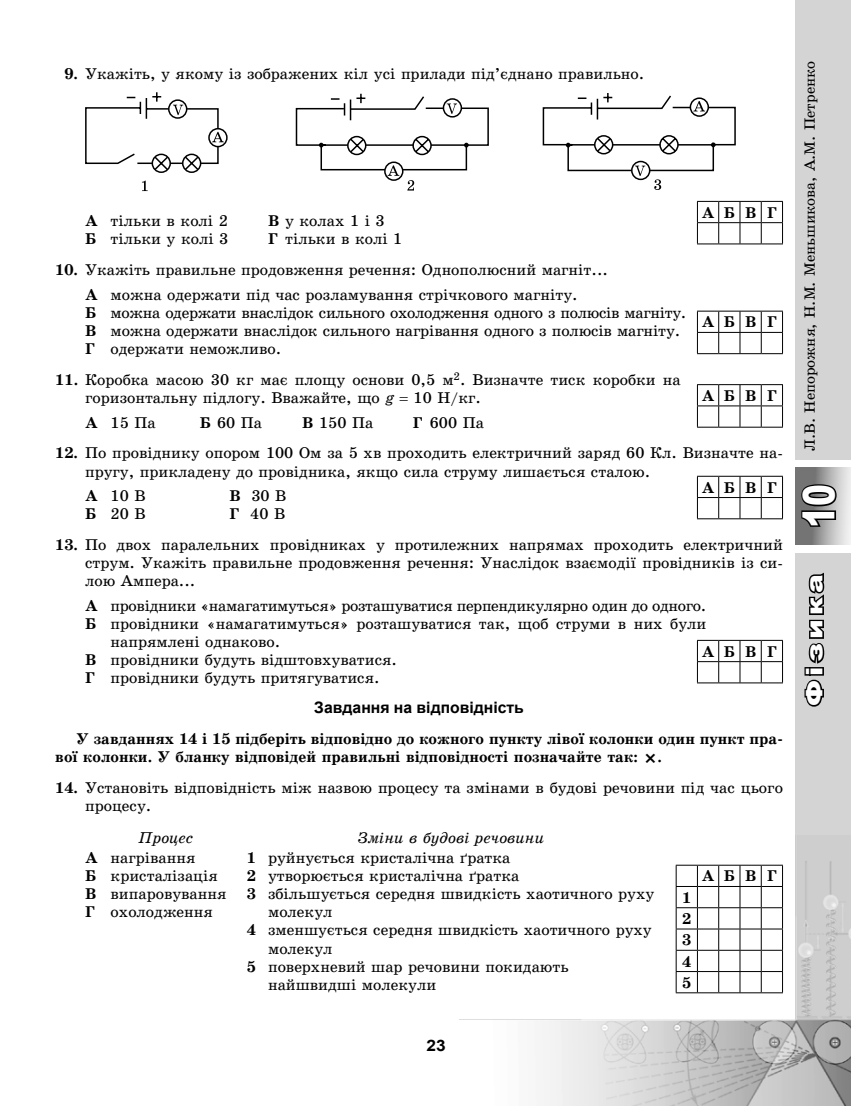
<style>
.page{position:relative;width:851px;height:1106px;background:#fff}
.page>*{position:absolute;margin:0;border:0;box-sizing:border-box;transform-origin:0 0}
.t1{font:900 43.5px "Arial";color:#fff;scale:.75 1}
.t2{font:900 22.95px "Arial";letter-spacing:.15em;color:#fff;scale:1.22 1}
.Vidpovid_ABVG{font:15.75px/18.1px "School Book Alx";color:#000}
.Tablica_text_1234{font:15.75px/18.1px "School Book Alx";color:#000}
.Zavdannya_umova_zaga{font:700 15.75px/21.3px "School Book Alx";color:#000}
.Vidpovid_ABVG-2{font:15.75px "School Book Alx";letter-spacing:-.02em;color:#000}
.Vidpovid_ABVG_v_ryad{font:15.75px "School Book Alx";color:#000}
.Tablica_text_ABVG{font:15.75px "School Book Alx";color:#000}
.Tablica_shapka_Itali{font:italic 15.75px "School Book Alx";color:#000}
.Zavdannya_zagolovok{font:700 15.75px "Arial";color:#000}
.Zavdannya_zagolovok-2{font:700 15.75px "Arial";color:#000;scale:1.1 1}
.t3{font:15px "School Book Alx";color:#000}
.s1{font-weight:700}
.s2{font-style:italic}
</style>
<div class="page">
<div style="left:795px;top:553px;width:55px;height:553px;background:#d4d4d4"></div>
<svg style="left:804px;top:572px;width:21px;height:135px"></svg>
<div style="left:795px;top:0;width:55px;height:459px;background:#d4d4d4"></div>
<svg style="left:795px;top:468px;width:55px;height:76px;background:#aeaeae"></svg>
<svg style="left:798px;top:482px;width:40px;height:46px;background:#5d5d5d"></svg>
<img style="left:459px;top:861px;width:391px;height:245px">
<svg style="left:85px;top:95px;width:650px;height:77px"></svg>
<svg style="left:631px;top:161px;width:18px;height:18px"></svg>
<div style="left:631px;top:161px;width:19px;height:19px;border:2px solid #000;border-radius:50%"></div>
<svg style="left:635px;top:166px;width:10px;height:10px"></svg>
<svg style="left:658px;top:134px;width:21px;height:21px"></svg>
<div style="left:594px;top:135px;width:19px;height:19px;border:2px solid #000;border-radius:50%"></div>
<svg style="left:690px;top:98px;width:18px;height:18px"></svg>
<div style="left:689px;top:97px;width:20px;height:20px;border:2px solid #000;border-radius:50%"></div>
<svg style="left:693px;top:101px;width:12px;height:10px"></svg>
<svg style="left:654px;top:179px;width:7px;height:11px"></svg>
<svg style="left:125px;top:92px;width:487px;height:79px"></svg>
<svg style="left:385px;top:162px;width:17px;height:18px"></svg>
<div style="left:384px;top:161px;width:19px;height:20px;border:2px solid #000;border-radius:50%"></div>
<svg style="left:387px;top:165px;width:12px;height:11px"></svg>
<svg style="left:209px;top:129px;width:18px;height:18px"></svg>
<div style="left:208px;top:128px;width:19px;height:19px;border:2px solid #000;border-radius:50%"></div>
<svg style="left:411px;top:135px;width:21px;height:21px"></svg>
<div style="left:182px;top:154px;width:19px;height:19px;border:2px solid #000;border-radius:50%"></div>
<div style="left:347px;top:136px;width:19px;height:19px;border:2px solid #000;border-radius:50%"></div>
<div style="left:151px;top:154px;width:20px;height:19px;border:2px solid #000;border-radius:50%"></div>
<svg style="left:443px;top:99px;width:18px;height:18px"></svg>
<div style="left:442px;top:98px;width:20px;height:20px;border:2px solid #000;border-radius:50%"></div>
<svg style="left:446px;top:103px;width:11px;height:11px"></svg>
<svg style="left:169px;top:100px;width:18px;height:18px"></svg>
<div style="left:168px;top:99px;width:19px;height:20px;border:2px solid #000;border-radius:50%"></div>
<svg style="left:407px;top:180px;width:7px;height:10px"></svg>
<svg style="left:142px;top:181px;width:6px;height:10px"></svg>
<svg style="left:173px;top:105px;width:10px;height:10px"></svg>
<svg style="left:153px;top:132px;width:212px;height:40px"></svg>
<svg style="left:464px;top:143px;width:4px;height:4px"></svg>
<svg style="left:565px;top:143px;width:5px;height:4px"></svg>
<svg style="left:710px;top:142px;width:5px;height:5px"></svg>
<svg style="left:697px;top:201px;width:86px;height:43px"></svg>
<svg style="left:697px;top:311px;width:86px;height:43px"></svg>
<svg style="left:697px;top:384px;width:86px;height:44px"></svg>
<svg style="left:697px;top:476px;width:86px;height:43px"></svg>
<svg style="left:697px;top:640px;width:86px;height:43px"></svg>
<svg style="left:675px;top:864px;width:108px;height:129px"></svg>
<p class="Vidpovid_ABVG" style="left:64px;top:65px;width:581px"><span class="s1">9.</span> Укажіть, у якому із зображених кіл усі прилади під’єднано правильно.</p>
<p class="Vidpovid_ABVG_v_ryad" style="left:85px;top:212px;width:144px"><span class="s1">А</span> тільки в колі 2</p>
<p class="Vidpovid_ABVG_v_ryad" style="left:268px;top:212px;width:118px"><span class="s1">В</span> у колах 1 і 3</p>
<p class="Vidpovid_ABVG_v_ryad" style="left:85px;top:230px;width:145px"><span class="s1">Б</span> тільки у колі 3</p>
<p class="Vidpovid_ABVG_v_ryad" style="left:268px;top:230px;width:136px"><span class="s1">Г</span> тільки в колі 1</p>
<p class="Vidpovid_ABVG" style="left:55px;top:261px;width:554px"><span class="s1">10.</span> Укажіть правильне продовження речення: Однополюсний магніт...</p>
<p class="Vidpovid_ABVG" style="left:85px;top:285px;width:494px"><span class="s1">А</span> можна одержати під час розламування стрічкового магніту.</p>
<p class="Vidpovid_ABVG-2" style="left:85px;top:304px;width:602px"><span class="s1">Б</span> можна одержати внаслідок сильного охолодження одного з полюсів магніту.</p>
<p class="Vidpovid_ABVG" style="left:85px;top:322px;width:596px"><span class="s1">В</span> можна одержати внаслідок сильного нагрівання одного з полюсів магніту.</p>
<p class="Vidpovid_ABVG" style="left:85px;top:340px;width:198px"><span class="s1">Г</span> одержати неможливо.</p>
<p class="Vidpovid_ABVG" style="left:85px;top:371px;width:597px;text-indent:-30px"><span class="s1">11.</span> Коробка масою 30 кг має площу основи 0,5 м<sup>2</sup>. Визначте тиск коробки на горизонтальну підлогу. Вважайте, що <span class="s2">g</span></p>
<p class="Vidpovid_ABVG" style="left:413px;top:389px;width:69px">10 Н/кг.</p>
<p class="Zavdannya_umova_zaga" style="left:701px;top:202px;width:77px">АБВГ</p>
<p class="Zavdannya_umova_zaga" style="left:701px;top:311px;width:77px">АБВГ</p>
<p class="Zavdannya_umova_zaga" style="left:701px;top:385px;width:77px">АБВГ</p>
<p class="Vidpovid_ABVG_v_ryad" style="left:85px;top:414px;width:72px"><span class="s1">А</span> 15 Па</p>
<p class="Vidpovid_ABVG_v_ryad" style="left:200px;top:414px;width:64px"><span class="s1">Б</span> 60 Па</p>
<p class="Vidpovid_ABVG_v_ryad" style="left:302px;top:414px;width:73px"><span class="s1">В</span> 150 Па</p>
<p class="Vidpovid_ABVG_v_ryad" style="left:412px;top:414px;width:73px"><span class="s1">Г</span> 600 Па</p>
<p class="Vidpovid_ABVG" style="left:85px;top:444px;width:699px;text-indent:-30px"><span class="s1">12.</span> По провіднику опором 100 Ом за 5 хв проходить електричний заряд 60 Кл. Визначте на&shy;пругу, прикладену до провідника, якщо сила струму лишається сталою.</p>
<p class="Vidpovid_ABVG" style="left:85px;top:487px;width:62px"><span class="s1">А</span> 10 В</p>
<p class="Vidpovid_ABVG" style="left:229px;top:487px;width:58px"><span class="s1">В</span> 30 В</p>
<p class="Vidpovid_ABVG" style="left:85px;top:505px;width:62px"><span class="s1">Б</span> 20 В</p>
<p class="Vidpovid_ABVG" style="left:229px;top:505px;width:57px"><span class="s1">Г</span> 40 В</p>
<p class="Vidpovid_ABVG" style="left:85px;top:536px;width:699px;text-align:justify;text-indent:-30px"><span class="s1">13.</span> По двох паралельних провідниках у протилежних напрямах проходить електричний струм. Укажіть правильне продовження речення: Унаслідок взаємодії провідників із си&shy;лою Ампера...</p>
<p class="Vidpovid_ABVG-2" style="left:85px;top:597px;width:622px"><span class="s1">А</span> провідники «намагатимуться» розташуватися перпендикулярно один до одного.</p>
<p class="Vidpovid_ABVG" style="left:111px;top:614px;width:597px;text-indent:-26px"><span class="s1">Б</span> провідники «намагатимуться» розташуватися так, щоб струми в них були напрямлені однаково.</p>
<p class="Vidpovid_ABVG" style="left:85px;top:651px;width:313px"><span class="s1">В</span> провідники будуть відштовхуватися.</p>
<p class="Vidpovid_ABVG" style="left:85px;top:669px;width:296px"><span class="s1">Г</span> провідники будуть притягуватися.</p>
<p class="Zavdannya_zagolovok" style="left:314px;top:697px;width:211px">Завдання на відповідність</p>
<p class="Zavdannya_umova_zaga" style="left:55px;top:730px;width:729px;line-height:18.1px;text-indent:21px">У завданнях 14 і 15 підберіть відповідно до кожного пункту лівої колонки один пункт пра&shy;вої колонки. У бланку відповідей правильні відповідності позначайте так: .</p>
<p class="Vidpovid_ABVG" style="left:85px;top:779px;width:699px;text-indent:-30px"><span class="s1">14.</span> Установіть відповідність між назвою процесу та змінами в будові речовини під час цього процесу.</p>
<p class="Tablica_shapka_Itali" style="left:138px;top:829px;width:56px">Процес</p>
<p class="Tablica_shapka_Itali" style="left:358px;top:829px;width:188px">Зміни в будові речовини</p>
<p class="Tablica_text_ABVG" style="left:85px;top:849px;width:112px"><span class="s1">А</span> нагрівання</p>
<p class="Tablica_text_ABVG" style="left:85px;top:867px;width:134px"><span class="s1">Б</span> кристалізація</p>
<p class="Tablica_text_ABVG" style="left:85px;top:885px;width:143px"><span class="s1">В</span> випаровування</p>
<p class="Tablica_text_ABVG" style="left:85px;top:903px;width:129px"><span class="s1">Г</span> охолодження</p>
<p class="Zavdannya_umova_zaga" style="left:701px;top:477px;width:77px">АБВГ</p>
<p class="Zavdannya_umova_zaga" style="left:701px;top:641px;width:77px">АБВГ</p>
<p class="Tablica_text_1234" style="left:247px;top:848px;width:265px"><span class="s1">1</span> руйнується кристалічна ґратка</p>
<p class="Tablica_text_1234" style="left:247px;top:866px;width:274px"><span class="s1">2</span> утворюється кристалічна ґратка</p>
<p class="Tablica_text_1234" style="left:268px;top:885px;width:387px;text-indent:-21px"><span class="s1">3</span> збільшується середня швидкість хаотичного руху молекул</p>
<p class="Tablica_text_1234" style="left:268px;top:921px;width:385px;text-indent:-21px"><span class="s1">4</span> зменшується середня швидкість хаотичного руху молекул</p>
<p class="Tablica_text_1234" style="left:268px;top:957px;width:302px;text-indent:-21px"><span class="s1">5</span> поверхневий шар речовини покидають найшвидші молекули</p>
<p class="Zavdannya_umova_zaga" style="left:701px;top:865px;width:77px">АБВГ</p>
<p class="Zavdannya_umova_zaga" style="left:682px;top:887px;width:11px;text-align:justify">1<br>2<br>3<br>4<br>5</p>
<p class="Zavdannya_zagolovok-2" style="left:426px;top:1034px;width:19px">23</p>
<p class="t3" style="left:801px;top:451px;width:391px;rotate:-90deg">Л.В. Непорожня, Н.М. Меньшикова, А.М. Петренко</p>
<h1 class="t1" style="left:787px;top:528px;width:60px;rotate:-90deg">10</h1>
<h2 class="t2" style="left:797px;top:706px;width:110px;rotate:-90deg">Фізика</h2>
</div>
